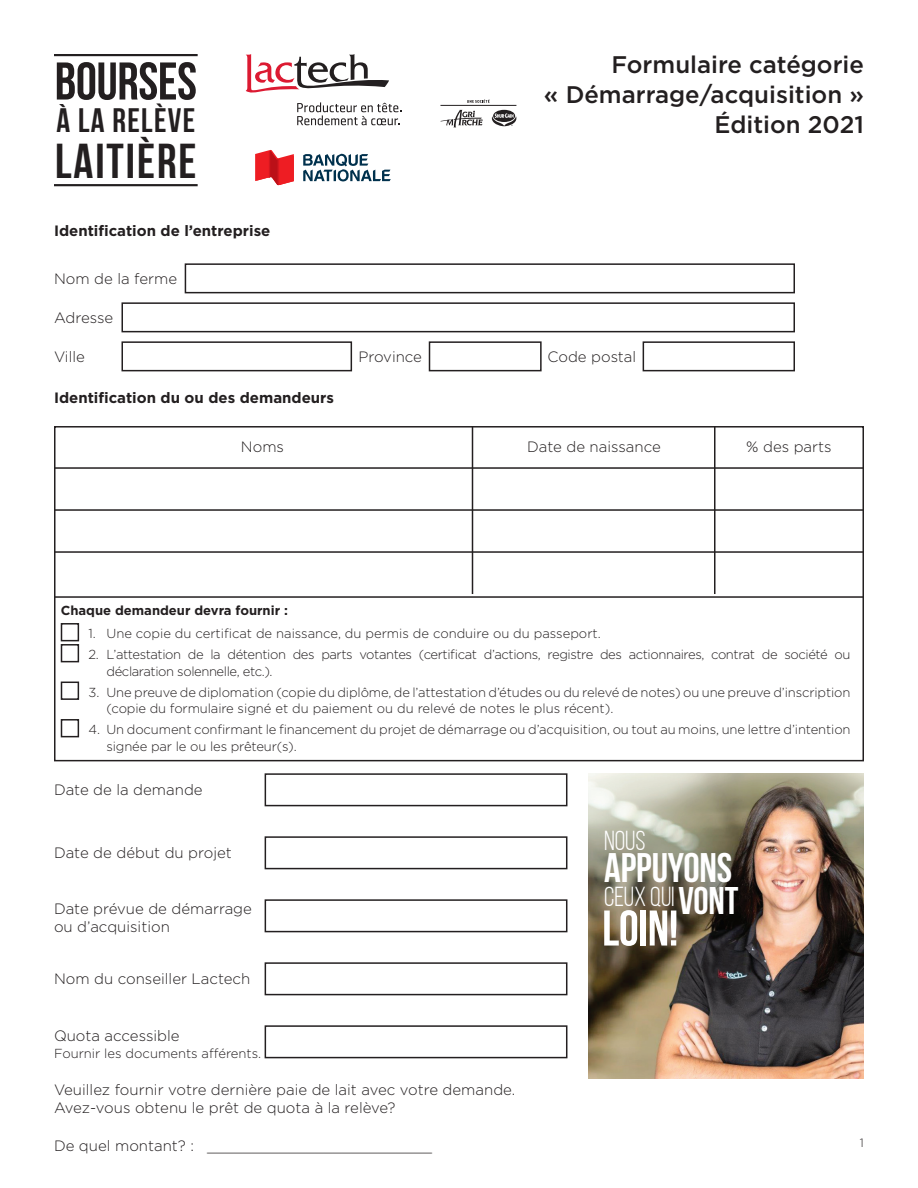
<style>
.page{position:relative;width:918px;height:1188px;background:#fff}
.page>*{position:absolute;margin:0;border:0;box-sizing:border-box;transform-origin:0 0}
.t1{font:700 52.95px "Bebas Neue";letter-spacing:-.005em;color:#231f20}
.t2{font:700 50.1px "Bebas Neue";color:#fff}
.t3{font:700 48.75px "Bebas Neue";letter-spacing:.04em;color:#231f20}
.t4{font:700 41.1px "Bebas Neue";letter-spacing:-.005em;color:#fff}
.t5{font:700 33.75px "Bebas Neue";letter-spacing:.04em;color:#231f20}
.t6{font:27.45px "Bebas Neue";letter-spacing:-.005em;color:#fff}
.t7{font:500 24px/30px "Gotham";color:#231f20;text-align:right}
.t8{font:300 15px/18px "Gotham";color:#231f20}
.t9{font:700 15px "Gotham";color:#231f20}
.t10{font:300 13.05px/16.5px "Gotham";letter-spacing:-.01em;color:#231f20}
.t11{font:300 13.05px/16.5px "Gotham";letter-spacing:-.03em;color:#231f20}
.t12{font:700 13.05px "Gotham";color:#231f20}
.t13{font:300 12px "Gotham";color:#231f20}
.s1{font-weight:700;font-size:38.4px}
</style>
<div class="page">
<div style="left:185px;top:263px;width:610px;height:30px;border:2px solid #231f20"></div>
<div style="left:122px;top:302px;width:673px;height:30px;border:2px solid #231f20"></div>
<div style="left:122px;top:341px;width:230px;height:30px;border:2px solid #231f20"></div>
<div style="left:429px;top:341px;width:113px;height:30px;border:2px solid #231f20"></div>
<div style="left:643px;top:341px;width:152px;height:30px;border:2px solid #231f20"></div>
<div style="left:54px;top:426px;width:810px;height:335px;border:2px solid #231f20"></div>
<hr style="left:54px;top:467px;width:810px;height:2px;background:#231f20">
<hr style="left:54px;top:509px;width:810px;height:2px;background:#231f20">
<hr style="left:54px;top:551px;width:810px;height:2px;background:#231f20">
<hr style="left:54px;top:596px;width:810px;height:2px;background:#231f20">
<hr style="left:472px;top:426px;width:1px;height:168px;background:#231f20">
<hr style="left:714px;top:426px;width:2px;height:168px;background:#231f20">
<div style="left:265px;top:773px;width:302px;height:33px;border:2px solid #231f20"></div>
<div style="left:265px;top:836px;width:302px;height:33px;border:2px solid #231f20"></div>
<div style="left:265px;top:899px;width:302px;height:33px;border:2px solid #231f20"></div>
<div style="left:265px;top:962px;width:302px;height:33px;border:2px solid #231f20"></div>
<div style="left:265px;top:1025px;width:302px;height:33px;border:2px solid #231f20"></div>
<hr style="left:54px;top:184px;width:144px;height:2px;background:#231f20">
<hr style="left:54px;top:54px;width:144px;height:2px;background:#231f20">
<div style="left:61px;top:623px;width:18px;height:18px;border:2px solid #231f20"></div>
<div style="left:61px;top:644px;width:18px;height:18px;border:2px solid #231f20"></div>
<div style="left:61px;top:682px;width:18px;height:18px;border:2px solid #231f20"></div>
<div style="left:61px;top:719px;width:18px;height:18px;border:2px solid #231f20"></div>
<svg style="left:440px;top:110px;width:43px;height:17px"></svg>
<svg style="left:467px;top:99px;width:23px;height:4px"></svg>
<svg style="left:491px;top:110px;width:26px;height:16px"></svg>
<hr style="left:440px;top:105px;width:76px;height:1px;background:#231f20">
<svg style="left:246px;top:54px;width:143px;height:39px"></svg>
<svg style="left:297px;top:102px;width:104px;height:23px"></svg>
<svg style="left:255px;top:150px;width:18px;height:31px"></svg>
<svg style="left:256px;top:151px;width:13px;height:30px"></svg>
<hr style="left:269px;top:151px;width:1px;height:34px;background:#dc1820">
<hr style="left:270px;top:151px;width:1px;height:34px;background:#c8131b">
<svg style="left:271px;top:151px;width:6px;height:34px"></svg>
<hr style="left:277px;top:151px;width:1px;height:34px;background:#bf1119">
<hr style="left:278px;top:151px;width:1px;height:34px;background:#cf151d">
<hr style="left:279px;top:151px;width:1px;height:34px;background:#e11a21">
<svg style="left:280px;top:154px;width:14px;height:31px"></svg>
<svg style="left:303px;top:154px;width:88px;height:27px"></svg>
<img style="left:589px;top:773px;width:275px;height:306px">
<h1 class="t1" style="left:55px;top:52px;width:144px">BOURSES</h1>
<h3 class="t5" style="left:56px;top:101px;width:140px">À LA RELÈVE</h3>
<h3 class="t3" style="left:55px;top:135px;width:143px">LAITIÈRE</h3>
<h3 class="t7" style="left:544px;top:49px;width:322px">Formulaire catégorie<br>« Démarrage/acquisition »<br>Édition 2021</h3>
<p class="t9" style="left:54px;top:221px;width:218px">Identification de l’entreprise</p>
<p class="t8" style="left:54px;top:270px;width:125px">Nom de la ferme</p>
<p class="t8" style="left:54px;top:309px;width:61px">Adresse</p>
<p class="t8" style="left:54px;top:348px;width:32px">Ville</p>
<p class="t8" style="left:358px;top:348px;width:65px">Province</p>
<p class="t8" style="left:548px;top:348px;width:90px">Code postal</p>
<p class="t9" style="left:54px;top:388px;width:282px">Identification du ou des demandeurs</p>
<p class="t8" style="left:241px;top:438px;width:45px">Noms</p>
<p class="t8" style="left:527px;top:438px;width:135px">Date de naissance</p>
<p class="t8" style="left:746px;top:438px;width:87px">% des parts</p>
<p class="t12" style="left:61px;top:602px;width:229px">Chaque demandeur devra fournir :</p>
<p class="t10" style="left:88px;top:625px;width:514px">1. Une copie du certificat de naissance, du permis de conduire ou du passeport.</p>
<p class="t11" style="left:107px;top:646px;width:746px;text-indent:-18px">2. L’attestation de la détention des parts votantes (certificat d’actions, registre des actionnaires, contrat de société ou déclaration solennelle, etc.).</p>
<p class="t10" style="left:106px;top:684px;width:746px;text-indent:-18px">3. Une preuve de diplomation (copie du diplôme, de l’attestation d’études ou du relevé de notes) ou une preuve d’inscription (copie du formulaire signé et du paiement ou du relevé de notes le plus récent).</p>
<p class="t10" style="left:107px;top:721px;width:746px;text-indent:-18px">4. Un document confirmant le financement du projet de démarrage ou d’acquisition, ou tout au moins, une lettre d’intention signée par le ou les prêteur(s).</p>
<p class="t8" style="left:54px;top:780px;width:150px">Date de la demande</p>
<p class="t8" style="left:54px;top:843px;width:179px">Date de début du projet</p>
<p class="t8" style="left:54px;top:899px;width:199px">Date prévue de démarrage ou d’acquisition</p>
<p class="t8" style="left:54px;top:969px;width:198px">Nom du conseiller Lactech</p>
<h3 class="t6" style="left:604px;top:826px;width:43px">NOUS</h3>
<h3 class="t4" style="left:604px;top:846px;width:130px">APPUYONS</h3>
<h3 class="t6" style="left:604px;top:882px;width:136px">CEUX QUI<span class="s1">VONT</span></h3>
<h2 class="t2" style="left:602px;top:901px;width:78px">LOIN!</h2>
<p class="t8" style="left:54px;top:1026px;width:127px">Quota accessible</p>
<p class="t10" style="left:54px;top:1044px;width:209px">Fournir les documents afférents.</p>
<p class="t8" style="left:54px;top:1080px;width:463px">Veuillez fournir votre dernière paie de lait avec votre demande.<br>Avez-vous obtenu le prêt de quota à la relève?</p>
<p class="t8" style="left:54px;top:1136px;width:380px">De quel montant? : _________________________</p>
<p class="t13" style="left:860px;top:1135px;width:6px">1</p>
</div>
